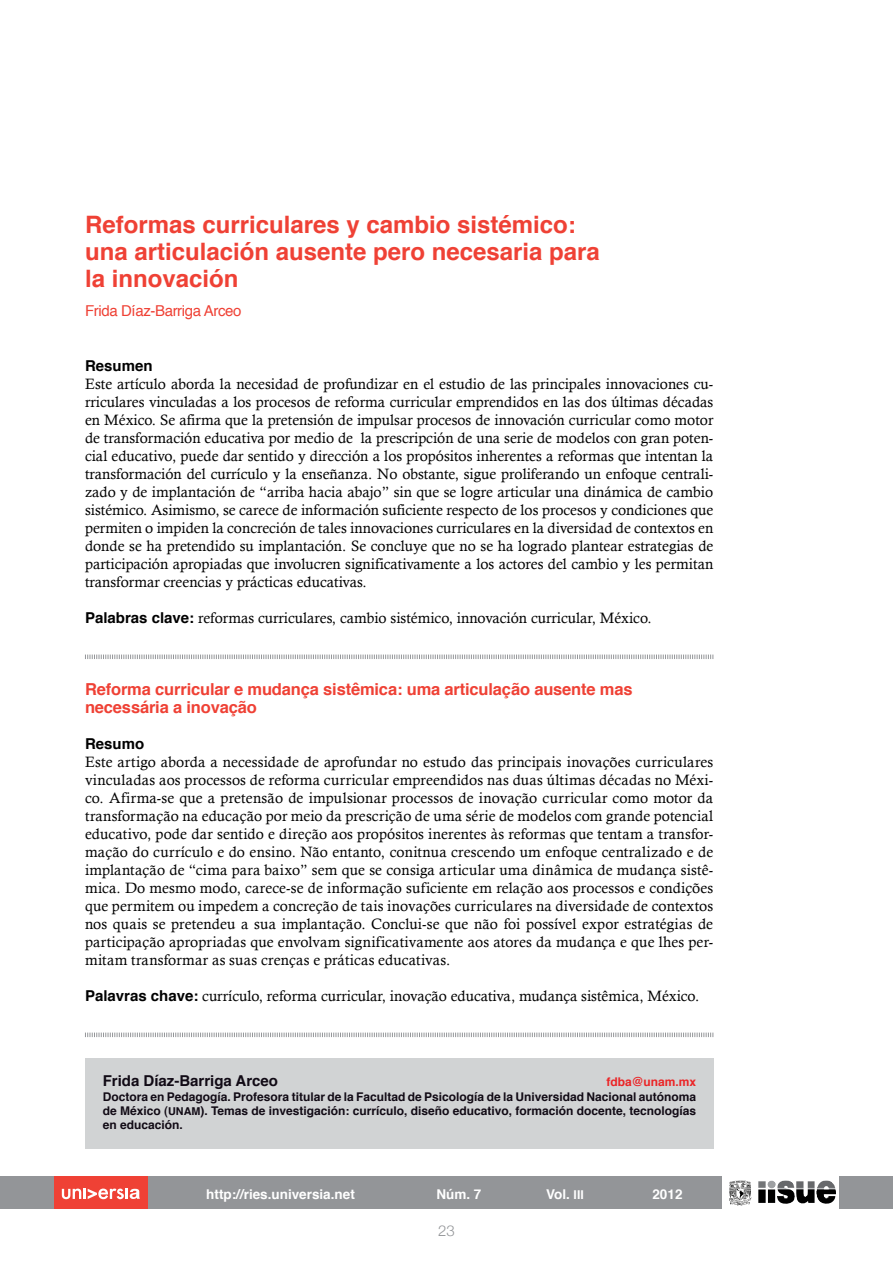
<style>
.page{position:relative;width:893px;height:1263px;background:#fff}
.page>*{position:absolute;margin:0;border:0;box-sizing:border-box;transform-origin:0 0}
.t1{font:700 24px/27px "Helvetica";color:#ef4135}
.t2{font:700 16.5px/18px "Helvetica";letter-spacing:-.01em;color:#ef4135}
.t3{font:15px/18px "Calisto";color:#000;text-align:justify}
.t4{font:15px "Helvetica";letter-spacing:-.025em;color:#ef4135}
.t5{font:700 15px "Helvetica";color:#110a15}
.t6{font:700 15px "Helvetica";color:#000}
.t7{font:300 15px "Helvetica Neue";color:#939598}
.t8{font:700 13.5px "Helvetica";color:#fff}
.t9{font:700 12px/14.4px "Helvetica";color:#110a15;text-align:justify}
.t10{font:700 12px "Helvetica";color:#eb2426}
.s1{font-family:"Helvetica";font-weight:700}
.s2{font-family:"Helvetica Bold SC900";font-weight:400;font-size:10.8px}
.s3{font-family:"Helvetica Bold SC900";font-weight:400;font-size:12.15px}
</style>
<div class="page">
<div style="left:0;top:1177px;width:893px;height:32px;background:#939598"></div>
<div style="left:54px;top:1177px;width:94px;height:32px;background:#ef4135"></div>
<svg style="left:62px;top:1188px;width:78px;height:11px"></svg>
<div style="left:723px;top:1177px;width:116px;height:32px;background:#fff"></div>
<img style="left:758px;top:1180px;width:78px;height:24px">
<svg style="left:729px;top:1180px;width:22px;height:25px"></svg>
<svg style="left:85px;top:654px;width:629px;height:5px"></svg>
<svg style="left:85px;top:1032px;width:629px;height:6px"></svg>
<div style="left:85px;top:1058px;width:628px;height:90px;background:#d1d3d4"></div>
<h1 class="t1" style="left:85px;top:211px;width:516px">Reformas curriculares y cambio sistémico: una articulación ausente pero necesaria para la innovación</h1>
<p class="t4" style="left:85px;top:299px;width:158px">Frida Díaz-Barriga Arceo</p>
<p class="t6" style="left:85px;top:354px;width:69px">Resumen</p>
<p class="t3" style="left:85px;top:375px;width:630px">Este artículo aborda la necesidad de profundizar en el estudio de las principales innovaciones cu&shy;rriculares vinculadas a los procesos de reforma curricular emprendidos en las dos últimas décadas en México. Se afirma que la pretensión de impulsar procesos de innovación curricular como motor de transformación educativa por medio de la prescripción de una serie de modelos con gran poten&shy;cial educativo, puede dar sentido y dirección a los propósitos inherentes a reformas que intentan la transformación del currículo y la enseñanza. No obstante, sigue proliferando un enfoque centrali&shy;zado y de implantación de “arriba hacia abajo” sin que se logre articular una dinámica de cambio sistémico. Asimismo, se carece de información suficiente respecto de los procesos y condiciones que permiten o impiden la concreción de tales innovaciones curriculares en la diversidad de contextos en donde se ha pretendido su implantación. Se concluye que no se ha logrado plantear estrategias de participación apropiadas que involucren significativamente a los actores del cambio y les permitan transformar creencias y prácticas educativas.</p>
<p class="t3" style="left:85px;top:609px;width:568px"><span class="s1">Palabras clave:</span> reformas curriculares, cambio sistémico, innovación curricular, México.</p>
<p class="t2" style="left:85px;top:680px;width:549px">Reforma curricular e mudança sistêmica: uma articulação ausente mas necessária a inovação</p>
<p class="t6" style="left:85px;top:732px;width:61px">Resumo</p>
<p class="t3" style="left:85px;top:753px;width:630px">Este artigo aborda a necessidade de aprofundar no estudo das principais inovações curriculares vinculadas aos processos de reforma curricular empreendidos nas duas últimas décadas no Méxi&shy;co. Afirma-se que a pretensão de impulsionar processos de inovação curricular como motor da transformação na educação por meio da prescrição de uma série de modelos com grande potencial educativo, pode dar sentido e direção aos propósitos inerentes às reformas que tentam a transfor&shy;mação do currículo e do ensino. Não entanto, conitnua crescendo um enfoque centralizado e de implantação de “cima para baixo” sem que se consiga articular uma dinâmica de mudança sistê&shy;mica. Do mesmo modo, carece-se de informação suficiente em relação aos processos e condições que permitem ou impedem a concreção de tais inovações curriculares na diversidade de contextos nos quais se pretendeu a sua implantação. Conclui-se que não foi possível expor estratégias de participação apropriadas que envolvam significativamente aos atores da mudança e que lhes per&shy;mitam transformar as suas crenças e práticas educativas.</p>
<p class="t3" style="left:85px;top:987px;width:616px"><span class="s1">Palavras chave:</span> currículo, reforma curricular, inovação educativa, mudança sistêmica, México.</p>
<p class="t5" style="left:103px;top:1069px;width:177px">Frida Díaz-Barriga Arceo</p>
<p class="t10" style="left:606px;top:1072px;width:91px">fdba@unam.mx</p>
<p class="t9" style="left:103px;top:1089px;width:595px">Doctora en Pedagogía. Profesora titular de la Facultad de Psicología de la Universidad Nacional autónoma de México (<span class="s2">UNAM</span>). Temas de investigación: currículo, diseño educativo, formación docente, tecnologías en educación.</p>
<p class="t8" style="left:206px;top:1183px;width:150px">http://ries.universia.net</p>
<p class="t8" style="left:436px;top:1183px;width:47px">Núm. 7</p>
<p class="t8" style="left:546px;top:1183px;width:39px">Vol. <span class="s3">III</span></p>
<p class="t8" style="left:652px;top:1183px;width:32px">2012</p>
<p class="t7" style="left:438px;top:1221px;width:18px">23</p>
</div>
